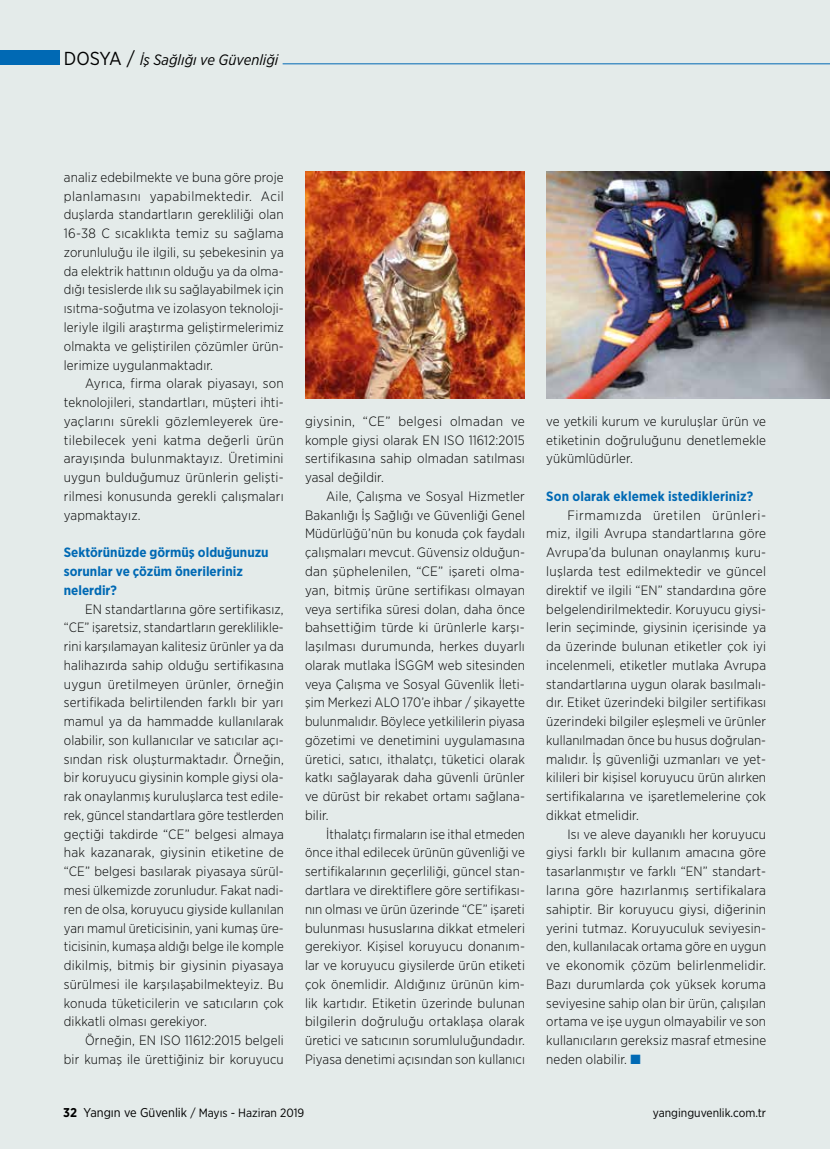
<style>
.page{position:relative;width:830px;height:1149px;background:#fff}
.page>*{position:absolute;margin:0;border:0;box-sizing:border-box;transform-origin:0 0}
.t1{font:italic 15px "Gotham Narrow";color:#000}
.t2{font:300 13.5px/18.8px "Gotham Narrow";letter-spacing:.01em;color:#000;text-align:justify}
.t3{font:700 13.5px/18.8px "Gotham Narrow";color:#0069b4}
.t4{font:12px "Gotham Narrow";color:#000}
.s1{font-style:normal;font-size:18.75px}
.s2{color:#0069b4}
.s3{font-weight:700;font-size:12.75px}
.s4{font-size:12.75px}
</style>
<div class="page">
<div style="left:0;top:0;width:829px;height:1148px;background:#e4ebea"></div>
<div style="left:0;top:50px;width:60px;height:15px;background:#0069b4"></div>
<hr style="left:282px;top:63px;width:547px;height:1px;background:#0069b4">
<img style="left:546px;top:171px;width:283px;height:227px">
<img style="left:305px;top:171px;width:219px;height:227px">
<p class="t1" style="left:64px;top:50px;width:216px"><span class="s1">DOSYA /</span> İş Sağlığı ve Güvenliği</p>
<p class="t2" style="left:64px;top:167px;width:221px">analiz edebilmekte ve buna göre proje planlamasını yapabilmektedir. Acil duşlarda standartların gerekliliği olan 16-38 C sıcaklıkta temiz su sağlama zorunluluğu ile ilgili, su şebekesinin ya da elektrik hattının olduğu ya da olma&shy;dığı tesislerde ılık su sağlayabilmek için ısıtma-soğutma ve izolasyon teknoloji&shy;leriyle ilgili araştırma geliştirmelerimiz olmakta ve geliştirilen çözümler ürün&shy;lerimize uygulanmaktadır.</p>
<p class="t2" style="left:64px;top:374px;width:221px;text-indent:21px">Ayrıca, firma olarak piyasayı, son teknolojileri, standartları, müşteri ihti&shy;yaçlarını sürekli gözlemleyerek üre&shy;tilebilecek yeni katma değerli ürün arayışında bulunmaktayız. Üretimini uygun bulduğumuz ürünlerin gelişti&shy;rilmesi konusunda gerekli çalışmaları yapmaktayız.</p>
<p class="t3" style="left:64px;top:543px;width:206px">Sektörünüzde görmüş olduğunuzu sorunlar ve çözüm önerileriniz nelerdir?</p>
<p class="t2" style="left:64px;top:599px;width:221px;text-indent:21px">EN standartlarına göre sertifikasız, “CE” işaretsiz, standartların gereklilikle&shy;rini karşılamayan kalitesiz ürünler ya da halihazırda sahip olduğu sertifikasına uygun üretilmeyen ürünler, örneğin sertifikada belirtilenden farklı bir yarı mamul ya da hammadde kullanılarak olabilir, son kullanıcılar ve satıcılar açı&shy;sından risk oluşturmaktadır. Örneğin, bir koruyucu giysinin komple giysi ola&shy;rak onaylanmış kuruluşlarca test edile&shy;rek, güncel standartlara göre testlerden geçtiği takdirde “CE” belgesi almaya hak kazanarak, giysinin etiketine de “CE” belgesi basılarak piyasaya sürül&shy;mesi ülkemizde zorunludur. Fakat nadi&shy;ren de olsa, koruyucu giyside kullanılan yarı mamul üreticisinin, yani kumaş üre&shy;ticisinin, kumaşa aldığı belge ile komple dikilmiş, bitmiş bir giysinin piyasaya sürülmesi ile karşılaşabilmekteyiz. Bu konuda tüketicilerin ve satıcıların çok dikkatli olması gerekiyor.</p>
<p class="t2" style="left:64px;top:1030px;width:221px;text-align:right">Örneğin, EN ISO 11612:2015 belgeli<br>bir kumaş ile ürettiğiniz bir koruyucu</p>
<p class="t2" style="left:305px;top:411px;width:221px">giysinin, “CE” belgesi olmadan ve komple giysi olarak EN ISO 11612:2015 sertifikasına sahip olmadan satılması yasal değildir.</p>
<p class="t2" style="left:305px;top:486px;width:221px;text-indent:21px">Aile, Çalışma ve Sosyal Hizmetler Bakanlığı İş Sağlığı ve Güvenliği Genel Müdürlüğü’nün bu konuda çok faydalı çalışmaları mevcut. Güvensiz olduğun&shy;dan şüphelenilen, “CE” işareti olma&shy;yan, bitmiş ürüne sertifikası olmayan veya sertifika süresi dolan, daha önce bahsettiğim türde ki ürünlerle karşı&shy;laşılması durumunda, herkes duyarlı olarak mutlaka İSGGM web sitesinden veya Çalışma ve Sosyal Güvenlik İleti&shy;şim Merkezi ALO 170’e ihbar / şikayette bulunmalıdır. Böylece yetkililerin piyasa gözetimi ve denetimini uygulamasına üretici, satıcı, ithalatçı, tüketici olarak katkı sağlayarak daha güvenli ürünler ve dürüst bir rekabet ortamı sağlana&shy;bilir.</p>
<p class="t2" style="left:305px;top:824px;width:221px;text-indent:21px">İthalatçı firmaların ise ithal etmeden önce ithal edilecek ürünün güvenliği ve sertifikalarının geçerliliği, güncel stan&shy;dartlara ve direktiflere göre sertifikası&shy;nın olması ve ürün üzerinde “CE” işareti bulunması hususlarına dikkat etmeleri gerekiyor. Kişisel koruyucu donanım&shy;lar ve koruyucu giysilerde ürün etiketi çok önemlidir. Aldığınız ürünün kim&shy;lik kartıdır. Etiketin üzerinde bulunan bilgilerin doğruluğu ortaklaşa olarak üretici ve satıcının sorumluluğundadır.<br>Piyasa denetimi açısından son kullanıcı</p>
<p class="t2" style="left:546px;top:411px;width:221px">ve yetkili kurum ve kuruluşlar ürün ve etiketinin doğruluğunu denetlemekle yükümlüdürler.</p>
<p class="t3" style="left:546px;top:486px;width:208px">Son olarak eklemek istedikleriniz?</p>
<p class="t2" style="left:546px;top:505px;width:221px;text-indent:21px">Firmamızda üretilen ürünleri&shy;miz, ilgili Avrupa standartlarına göre Avrupa’da bulunan onaylanmış kuru&shy;luşlarda test edilmektedir ve güncel direktif ve ilgili “EN” standardına göre belgelendirilmektedir. Koruyucu giysi&shy;lerin seçiminde, giysinin içerisinde ya da üzerinde bulunan etiketler çok iyi incelenmeli, etiketler mutlaka Avrupa standartlarına uygun olarak basılmalı&shy;dır. Etiket üzerindeki bilgiler sertifikası üzerindeki bilgiler eşleşmeli ve ürünler kullanılmadan önce bu husus doğrulan&shy;malıdır. İş güvenliği uzmanları ve yet&shy;kilileri bir kişisel koruyucu ürün alırken sertifikalarına ve işaretlemelerine çok dikkat etmelidir.</p>
<p class="t2" style="left:546px;top:824px;width:221px;text-indent:21px">Isı ve aleve dayanıklı her koruyucu giysi farklı bir kullanım amacına göre tasarlanmıştır ve farklı “EN” standart&shy;larına göre hazırlanmış sertifikalara sahiptir. Bir koruyucu giysi, diğerinin yerini tutmaz. Koruyuculuk seviyesin&shy;den, kullanılacak ortama göre en uygun ve ekonomik çözüm belirlenmelidir.<br>Bazı durumlarda çok yüksek koruma seviyesine sahip olan bir ürün, çalışılan ortama ve işe uygun olmayabilir ve son kullanıcıların gereksiz masraf etmesine neden olabilir. <span class="s2">■</span></p>
<p class="t4" style="left:63px;top:1104px;width:242px"><span class="s3">32</span> <span class="s4">Yangın ve Güvenlik</span> / Mayıs - Haziran 2019</p>
<p class="t4" style="left:652px;top:1104px;width:115px">yanginguvenlik.com.tr</p>
</div>
